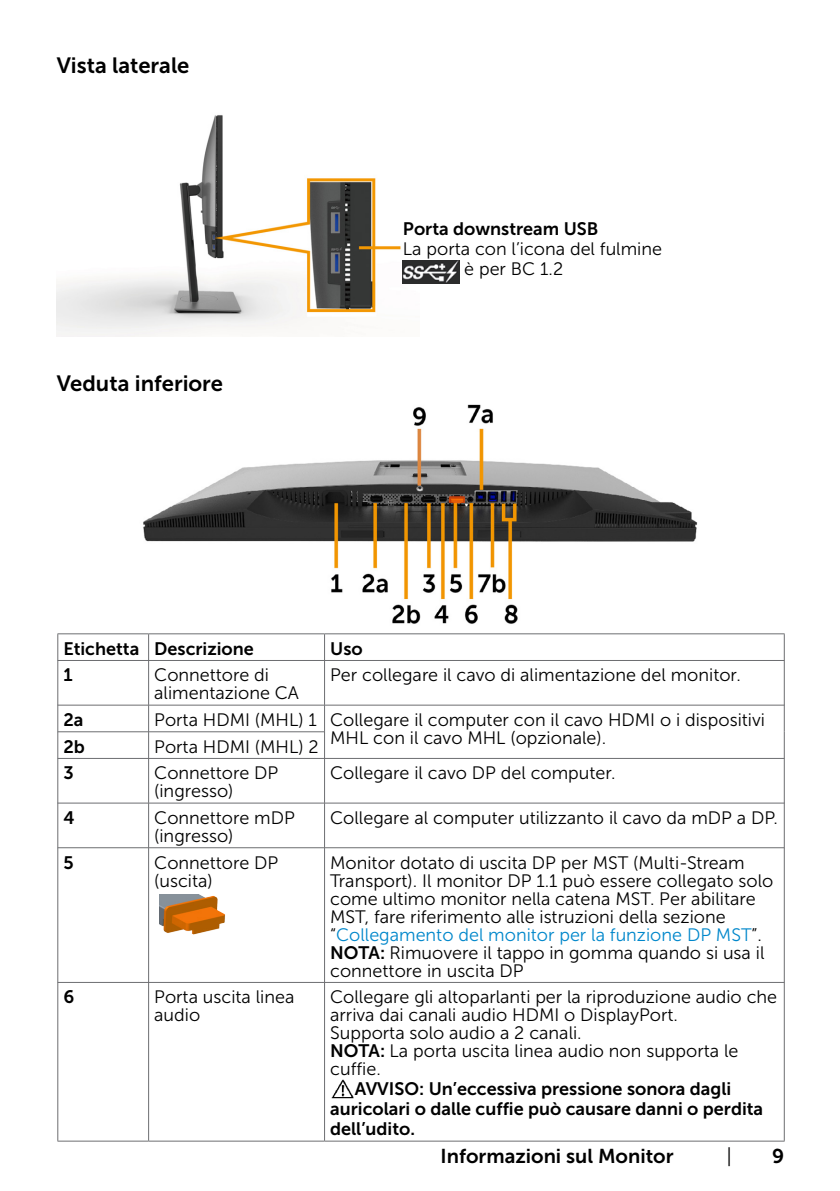
<style>
.page{position:relative;width:840px;height:1191px;background:#fff}
.page>*{position:absolute;margin:0;border:0;box-sizing:border-box;transform-origin:0 0}
.Head4{font:22px "Museo Sans For Dell 700";color:#000}
.t1{font:20px "Museo Sans For Dell 700";color:#000}
.t2{font:20px "Museo Sans For Dell 300";color:#000}
.Callout{font:18px/18px "Museo Sans For Dell 300";color:#000}
.Callout-2{font:18px/20px "Museo Sans For Dell 700";color:#000}
.table_paragraph{font:18px/20px "Museo Sans For Dell 300";color:#000}
.Callout_Head{font:18px "Museo Sans For Dell 700";color:#000}
.Table_Head-Center{font:18px "Museo Sans For Dell 700";color:#000}
.s1{color:#0087cb}
.s2{font-family:"Museo Sans For Dell 700"}
</style>
<div class="page">
<img style="left:57px;top:115px;width:363px;height:222px">
<img style="left:143px;top:404px;width:555px;height:220px">
<hr style="left:57px;top:633px;width:91px;height:1px;background:#6d6e71">
<svg style="left:57px;top:634px;width:1px;height:26px"></svg>
<hr style="left:148px;top:633px;width:176px;height:1px;background:#6d6e71">
<svg style="left:148px;top:634px;width:1px;height:26px"></svg>
<hr style="left:324px;top:633px;width:460px;height:1px;background:#6d6e71">
<svg style="left:324px;top:634px;width:1px;height:26px"></svg>
<svg style="left:783px;top:634px;width:1px;height:26px"></svg>
<hr style="left:57px;top:660px;width:92px;height:1px;background:#6d6e71">
<hr style="left:57px;top:660px;width:1px;height:45px;background:#6d6e71">
<hr style="left:148px;top:660px;width:177px;height:1px;background:#6d6e71">
<hr style="left:148px;top:661px;width:1px;height:44px;background:#6d6e71">
<hr style="left:324px;top:660px;width:460px;height:1px;background:#6d6e71">
<hr style="left:324px;top:661px;width:1px;height:44px;background:#6d6e71">
<hr style="left:783px;top:660px;width:1px;height:45px;background:#6d6e71">
<hr style="left:57px;top:705px;width:92px;height:1px;background:#6d6e71">
<hr style="left:148px;top:705px;width:177px;height:1px;background:#6d6e71">
<hr style="left:324px;top:705px;width:460px;height:1px;background:#6d6e71">
<svg style="left:783px;top:705px;width:1px;height:53px"></svg>
<hr style="left:57px;top:731px;width:92px;height:1px;background:#6d6e71">
<svg style="left:57px;top:705px;width:1px;height:53px"></svg>
<hr style="left:148px;top:731px;width:177px;height:1px;background:#6d6e71">
<svg style="left:148px;top:705px;width:1px;height:53px"></svg>
<svg style="left:324px;top:705px;width:1px;height:53px"></svg>
<hr style="left:57px;top:758px;width:92px;height:1px;background:#6d6e71">
<hr style="left:57px;top:758px;width:1px;height:45px;background:#6d6e71">
<hr style="left:148px;top:758px;width:177px;height:1px;background:#6d6e71">
<hr style="left:148px;top:759px;width:1px;height:43px;background:#6d6e71">
<hr style="left:324px;top:758px;width:460px;height:1px;background:#6d6e71">
<hr style="left:324px;top:759px;width:1px;height:43px;background:#6d6e71">
<hr style="left:783px;top:758px;width:1px;height:45px;background:#6d6e71">
<hr style="left:57px;top:802px;width:92px;height:1px;background:#6d6e71">
<hr style="left:57px;top:803px;width:1px;height:44px;background:#6d6e71">
<hr style="left:148px;top:802px;width:177px;height:1px;background:#6d6e71">
<hr style="left:148px;top:803px;width:1px;height:44px;background:#6d6e71">
<hr style="left:324px;top:802px;width:460px;height:1px;background:#6d6e71">
<hr style="left:324px;top:803px;width:1px;height:44px;background:#6d6e71">
<hr style="left:783px;top:803px;width:1px;height:44px;background:#6d6e71">
<hr style="left:57px;top:847px;width:92px;height:1px;background:#6d6e71">
<hr style="left:57px;top:847px;width:1px;height:135px;background:#6d6e71">
<hr style="left:148px;top:847px;width:177px;height:1px;background:#6d6e71">
<hr style="left:148px;top:848px;width:1px;height:134px;background:#6d6e71">
<hr style="left:324px;top:847px;width:460px;height:1px;background:#6d6e71">
<hr style="left:324px;top:848px;width:1px;height:134px;background:#6d6e71">
<hr style="left:783px;top:847px;width:1px;height:135px;background:#6d6e71">
<hr style="left:57px;top:982px;width:92px;height:1px;background:#6d6e71">
<hr style="left:57px;top:982px;width:1px;height:158px;background:#6d6e71">
<hr style="left:148px;top:982px;width:177px;height:1px;background:#6d6e71">
<hr style="left:148px;top:982px;width:1px;height:158px;background:#6d6e71">
<hr style="left:324px;top:982px;width:460px;height:1px;background:#6d6e71">
<hr style="left:324px;top:982px;width:1px;height:158px;background:#6d6e71">
<hr style="left:783px;top:982px;width:1px;height:158px;background:#6d6e71">
<hr style="left:57px;top:1140px;width:91px;height:1px;background:#6d6e71">
<hr style="left:148px;top:1140px;width:176px;height:1px;background:#6d6e71">
<hr style="left:324px;top:1140px;width:460px;height:1px;background:#6d6e71">
<img style="left:159px;top:894px;width:66px;height:41px">
<img style="left:331px;top:1079px;width:23px;height:20px">
<img style="left:403px;top:260px;width:56px;height:23px">
<p class="Head4" style="left:57px;top:53px;width:134px">Vista laterale</p>
<p class="Head4" style="left:57px;top:371px;width:168px">Veduta inferiore</p>
<p class="Table_Head-Center" style="left:403px;top:218px;width:197px">Porta downstream USB</p>
<p class="table_paragraph" style="left:464px;top:239px;width:199px;text-indent:-61px">La porta con l’icona del fulmine è per BC 1.2</p>
<p class="Callout_Head" style="left:63px;top:638px;width:77px">Etichetta</p>
<p class="Callout_Head" style="left:154px;top:638px;width:101px">Descrizione</p>
<p class="Callout_Head" style="left:330px;top:638px;width:34px">Uso</p>
<p class="Callout-2" style="left:63px;top:665px;width:11px">1</p>
<p class="Callout" style="left:154px;top:666px;width:146px">Connettore di alimentazione CA</p>
<p class="Callout" style="left:330px;top:666px;width:412px">Per collegare il cavo di alimentazione del monitor.</p>
<p class="Callout-2" style="left:63px;top:710px;width:22px">2a</p>
<p class="Callout" style="left:154px;top:711px;width:164px">Porta HDMI (MHL) 1</p>
<p class="Callout" style="left:330px;top:711px;width:436px">Collegare il computer con il cavo HDMI o i dispositivi<br>MHL con il cavo MHL (opzionale).</p>
<p class="Callout-2" style="left:63px;top:736px;width:23px">2b</p>
<p class="Callout" style="left:154px;top:737px;width:166px">Porta HDMI (MHL) 2</p>
<p class="Callout-2" style="left:63px;top:763px;width:12px">3</p>
<p class="Callout" style="left:154px;top:764px;width:126px">Connettore DP (ingresso)</p>
<p class="Callout" style="left:330px;top:764px;width:287px">Collegare il cavo DP del computer.</p>
<p class="Callout-2" style="left:63px;top:807px;width:13px">4</p>
<p class="Callout" style="left:154px;top:809px;width:142px">Connettore mDP (ingresso)</p>
<p class="Callout" style="left:330px;top:809px;width:449px">Collegare al computer utilizzanto il cavo da mDP a DP.</p>
<p class="Callout-2" style="left:63px;top:852px;width:12px">5</p>
<p class="Callout" style="left:154px;top:853px;width:126px">Connettore DP (uscita)</p>
<p class="Callout" style="left:330px;top:853px;width:444px">Monitor dotato di uscita DP per MST (Multi-Stream Transport). Il monitor DP 1.1 può essere collegato solo come ultimo monitor nella catena MST. Per abilitare MST, fare riferimento alle istruzioni della sezione “<span class="s1">Collegamento del monitor per la funzione DP MST</span>”.</p>
<p class="Callout" style="left:330px;top:943px;width:435px"><span class="s2">NOTA:</span> Rimuovere il tappo in gomma quando si usa il connettore in uscita DP</p>
<p class="Callout-2" style="left:63px;top:987px;width:12px">6</p>
<p class="Callout" style="left:154px;top:988px;width:142px">Porta uscita linea audio</p>
<p class="Callout" style="left:330px;top:988px;width:448px">Collegare gli altoparlanti per la riproduzione audio che arriva dai canali audio HDMI o DisplayPort.</p>
<p class="Callout" style="left:330px;top:1024px;width:253px">Supporta solo audio a 2 canali.</p>
<p class="Callout" style="left:330px;top:1042px;width:409px"><span class="s2">NOTA:</span> La porta uscita linea audio non supporta le cuffie.</p>
<p class="Callout-2" style="left:330px;top:1079px;width:434px;text-indent:25px">AVVISO: Un’eccessiva pressione sonora dagli auricolari o dalle cuffie può causare danni o perdita dell’udito.</p>
<p class="t1" style="left:440px;top:1144px;width:234px">Informazioni sul Monitor</p>
<p class="t2" style="left:726px;top:1145px;width:7px">|</p>
<p class="t1" style="left:771px;top:1144px;width:14px">9</p>
</div>
